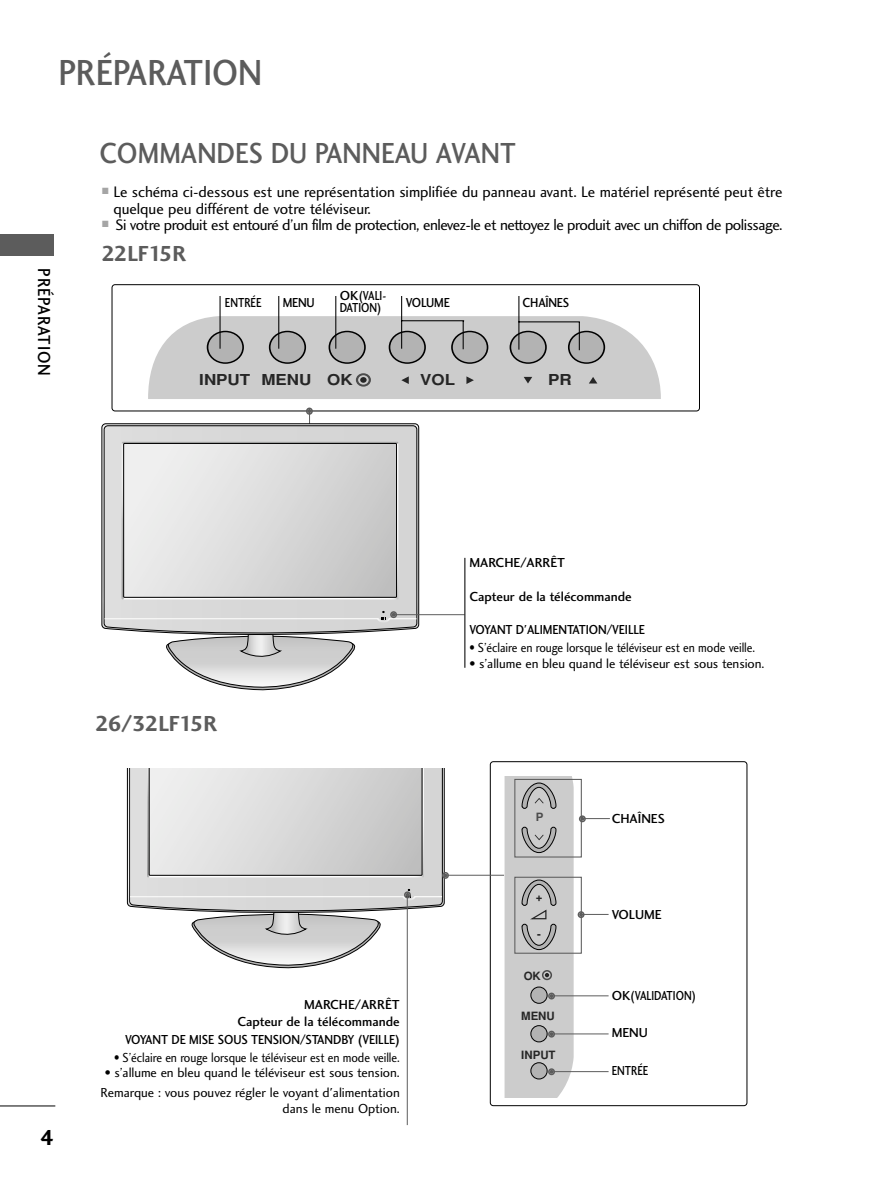
<style>
.page{position:relative;width:893px;height:1190px;background:#fff}
.page>*{position:absolute;margin:0;border:0;box-sizing:border-box;transform-origin:0 0}
.t1{font:37.5px "Charlotte Sans Medium Plain";color:#5c5c5c;scale:.9 1}
.t2{font:30px "Charlotte Sans Medium Plain";color:#5c5c5c;scale:.9 1}
.t3{font:22.5px "Charlotte Sans Bold Plain";color:#5c5c5c}
.t4{font:22.5px "Charlotte Sans Bold Plain";color:#000}
.t5{font:18px "Charlotte Sans Medium Plain";letter-spacing:.06em;color:#000;scale:.9 1}
.t6{font:15.75px/16.5px "Charlotte Sans Book Plain";letter-spacing:-.005em;color:#000}
.t7{font:15.75px "Charlotte Sans Book Plain";letter-spacing:-.025em;color:#000}
.t8{font:700 15.15px "Helvetica";color:#262626;scale:1.12 1}
.t9{font:13.5px/19.2px "Charlotte Sans Book Plain";letter-spacing:-.005em;color:#000;text-align:center}
.t10{font:13.5px/12px "Charlotte Sans Medium Plain";color:#000}
.t11{font:13.5px "Charlotte Sans Book Plain";letter-spacing:-.005em;color:#000;scale:.9 1}
.t12{font:13.5px "Charlotte Sans Medium Plain";color:#000;scale:.9 1}
.t13{font:13.5px "Charlotte Sans Medium Plain";color:#000;scale:.8 1}
.t14{font:13.5px "Charlotte Sans Medium Plain";letter-spacing:-.02em;color:#000;scale:.9 1}
.t15{font:700 11.4px "Helvetica";color:#262626}
.t16{font:700 11.4px "Helvetica";color:#4b4b4b}
</style>
<div class="page">
<svg style="left:191px;top:920px;width:190px;height:49px"></svg>
<svg style="left:127px;top:768px;width:318px;height:152px"></svg>
<svg style="left:129px;top:768px;width:314px;height:150px;background:#d0d0d0"></svg>
<svg style="left:147px;top:768px;width:277px;height:109px;background:#d6d6d6"></svg>
<hr style="left:0;top:1105px;width:55px;height:1px;background:#000">
<div style="left:0;top:234px;width:54px;height:21px;background:#5c5c5c"></div>
<div style="left:112px;top:284px;width:587px;height:127px;border:1px solid #000;border-radius:3px"></div>
<svg style="left:148px;top:316px;width:513px;height:83px;background:#cecece"></svg>
<svg style="left:523px;top:377px;width:9px;height:6px"></svg>
<svg style="left:588px;top:377px;width:9px;height:6px"></svg>
<svg style="left:401px;top:376px;width:8px;height:8px"></svg>
<svg style="left:466px;top:376px;width:8px;height:8px"></svg>
<div style="left:207px;top:331px;width:37px;height:33px;background:#b3b3b3;border:2px solid #000;border-radius:50%"></div>
<div style="left:269px;top:331px;width:37px;height:33px;background:#b3b3b3;border:2px solid #000;border-radius:50%"></div>
<div style="left:389px;top:331px;width:37px;height:33px;background:#b3b3b3;border:2px solid #000;border-radius:50%"></div>
<div style="left:451px;top:331px;width:37px;height:33px;background:#b3b3b3;border:2px solid #000;border-radius:50%"></div>
<div style="left:509px;top:331px;width:37px;height:33px;background:#b3b3b3;border:2px solid #000;border-radius:50%"></div>
<div style="left:568px;top:331px;width:37px;height:33px;background:#b3b3b3;border:2px solid #000;border-radius:50%"></div>
<div style="left:328px;top:331px;width:38px;height:33px;background:#b3b3b3;border:2px solid #000;border-radius:50%"></div>
<div style="left:356px;top:373px;width:15px;height:14px;border:2px solid #4b4b4b;border-radius:50%"></div>
<svg style="left:360px;top:377px;width:6px;height:6px"></svg>
<hr style="left:219px;top:296px;width:1px;height:53px;background:#000">
<hr style="left:278px;top:296px;width:1px;height:53px;background:#000">
<hr style="left:335px;top:296px;width:1px;height:53px;background:#000">
<hr style="left:401px;top:296px;width:1px;height:53px;background:#000">
<hr style="left:518px;top:296px;width:1px;height:54px;background:#000">
<hr style="left:578px;top:322px;width:2px;height:28px;background:#000">
<hr style="left:518px;top:321px;width:62px;height:1px;background:#000">
<svg style="left:462px;top:321px;width:1px;height:28px"></svg>
<hr style="left:401px;top:320px;width:63px;height:1px;background:#000">
<hr style="left:309px;top:410px;width:1px;height:77px;background:#5c5c5c">
<div style="left:306px;top:407px;width:7px;height:8px;border:2px solid #5c5c5c;border-radius:50%"></div>
<svg style="left:166px;top:642px;width:190px;height:49px"></svg>
<svg style="left:101px;top:423px;width:318px;height:219px"></svg>
<svg style="left:103px;top:425px;width:314px;height:215px;background:#cfcfcf"></svg>
<svg style="left:122px;top:442px;width:276px;height:157px"></svg>
<div style="left:124px;top:443px;width:272px;height:154px;background:linear-gradient(to right,#f1f1f1,#c7c7c7)"></div>
<div style="left:123px;top:443px;width:274px;height:154px;border:1px solid #000"></div>
<svg style="left:377px;top:611px;width:18px;height:12px"></svg>
<div style="left:390px;top:611px;width:7px;height:7px;border:2px solid #5c5c5c;border-radius:50%"></div>
<hr style="left:394px;top:614px;width:70px;height:1px;background:#5c5c5c">
<hr style="left:464px;top:558px;width:1px;height:110px;background:#000">
<div style="left:490px;top:761px;width:257px;height:345px;border:1px solid #000;border-radius:3px"></div>
<hr style="left:447px;top:874px;width:57px;height:1px;background:#5c5c5c">
<div style="left:442px;top:872px;width:7px;height:6px;border:2px solid #5c5c5c;border-radius:50%"></div>
<svg style="left:402px;top:889px;width:13px;height:12px"></svg>
<div style="left:404px;top:891px;width:7px;height:7px;border:2px solid #5c5c5c;border-radius:50%"></div>
<hr style="left:407px;top:894px;width:1px;height:231px;background:#5c5c5c">
<svg style="left:504px;top:776px;width:106px;height:321px"></svg>
<div style="left:579px;top:815px;width:6px;height:7px;border:2px solid #5c5c5c;border-radius:50%"></div>
<h1 class="t1" style="left:59px;top:58px;width:228px">PRÉPARATION</h1>
<h2 class="t2" style="left:99px;top:142px;width:464px">COMMANDES DU PANNEAU AVANT</h2>
<p class="t6" style="left:113px;top:185px;width:670px;text-indent:-11px"><sup>■</sup> Le schéma ci-dessous est une représentation simplifiée du panneau avant. Le matériel représenté peut être quelque peu différent de votre téléviseur.</p>
<p class="t7" style="left:102px;top:219px;width:682px"><sup>■</sup> Si votre produit est entouré d’un film de protection, enlevez-le et nettoyez le produit avec un chiffon de polissage.</p>
<h3 class="t5" style="left:51px;top:268px;width:121px;rotate:90deg">PRÉPARATION</h3>
<h3 class="t3" style="left:101px;top:245px;width:86px">22LF15R</h3>
<p class="t13" style="left:225px;top:298px;width:47px">ENTRÉE</p>
<p class="t10" style="left:340px;top:291px;width:48px">OK(VALI-<br>DATION)</p>
<p class="t12" style="left:283px;top:297px;width:37px">MENU</p>
<p class="t12" style="left:406px;top:297px;width:50px">VOLUME</p>
<p class="t14" style="left:522px;top:297px;width:53px">CHAÎNES</p>
<p class="t8" style="left:199px;top:374px;width:138px">INPUT MENU OK</p>
<p class="t8" style="left:420px;top:374px;width:33px">VOL</p>
<p class="t8" style="left:548px;top:374px;width:23px">PR</p>
<h3 class="t3" style="left:95px;top:714px;width:124px">26/32LF15R</h3>
<h3 class="t4" style="left:40px;top:1128px;width:15px">4</h3>
<p class="t10" style="left:237px;top:998px;width:164px;line-height:16.2px;text-align:right">MARCHE/ARRÊT<br>Capteur de la télécommande</p>
<p class="t12" style="left:125px;top:1034px;width:307px">VOYANT DE MISE SOUS TENSION/STANDBY (VEILLE)</p>
<p class="t11" style="left:114px;top:1052px;width:319px">• S’éclaire en rouge lorsque le téléviseur est en mode veille.</p>
<p class="t9" style="left:101px;top:1064px;width:300px">• s’allume en bleu quand le téléviseur est sous tension.<br>Remarque : vous pouvez régler le voyant d'alimentation</p>
<p class="t9" style="left:282px;top:1100px;width:119px">dans le menu Option.</p>
<p class="t10" style="left:469px;top:558px;width:97px">MARCHE/ARRÊT</p>
<p class="t10" style="left:469px;top:592px;width:164px">Capteur de la télécommande</p>
<p class="t12" style="left:469px;top:625px;width:196px">VOYANT D'ALIMENTATION/VEILLE</p>
<p class="t11" style="left:469px;top:642px;width:319px">• S’éclaire en rouge lorsque le téléviseur est en mode veille.</p>
<p class="t9" style="left:469px;top:655px;width:296px">• s’allume en bleu quand le téléviseur est sous tension.</p>
<p class="t16" style="left:536px;top:813px;width:9px">P</p>
<p class="t15" style="left:535px;top:892px;width:8px">+</p>
<p class="t15" style="left:537px;top:929px;width:5px">-</p>
<p class="t15" style="left:523px;top:971px;width:19px">OK</p>
<p class="t15" style="left:521px;top:1012px;width:35px">MENU</p>
<p class="t15" style="left:521px;top:1050px;width:36px">INPUT</p>
<p class="t10" style="left:611px;top:813px;width:55px">CHAÎNES</p>
<p class="t10" style="left:611px;top:909px;width:52px">VOLUME</p>
<p class="t10" style="left:611px;top:990px;width:86px">OK(VALIDATION)</p>
<p class="t10" style="left:611px;top:1028px;width:38px">MENU</p>
<p class="t13" style="left:611px;top:1065px;width:47px">ENTRÉE</p>
</div>
